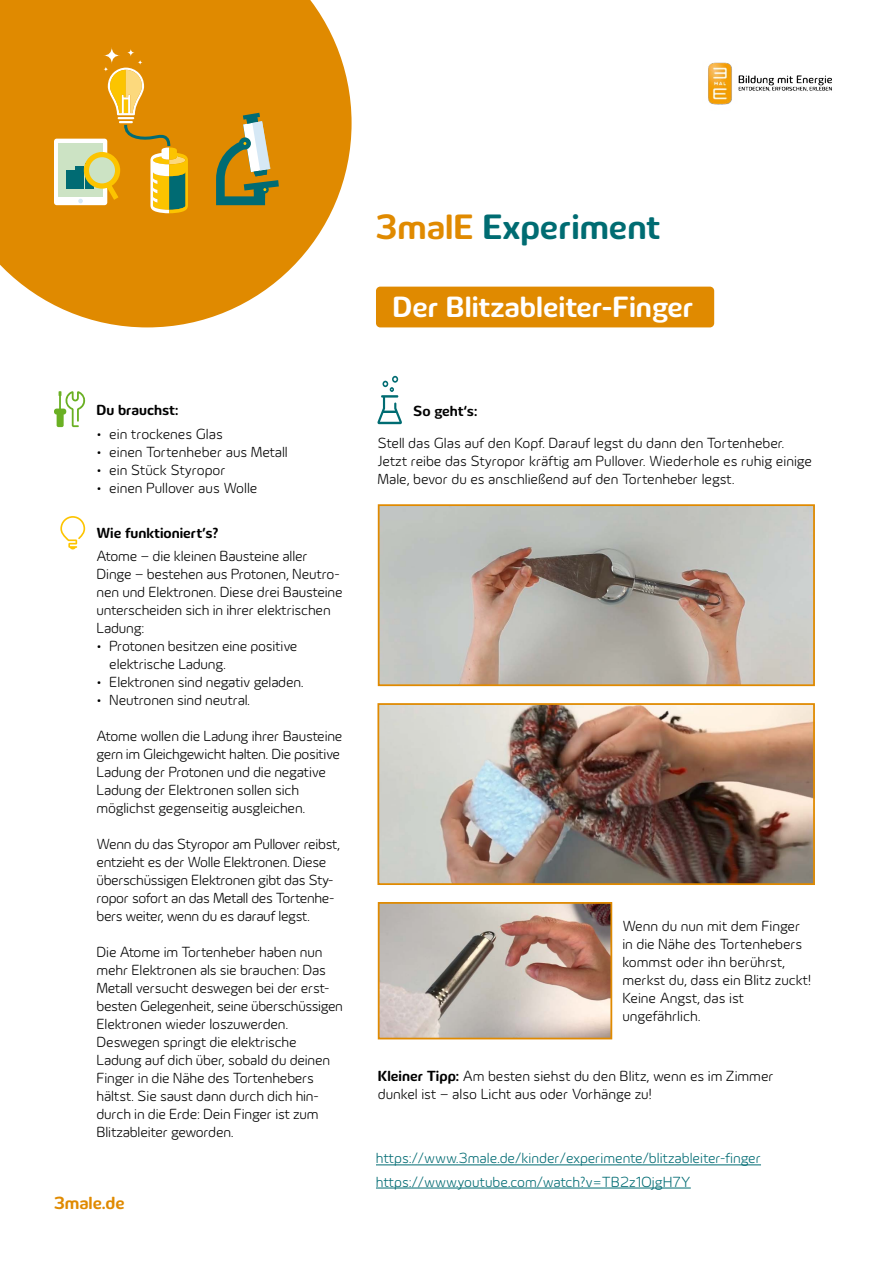
<style>
.page{position:relative;width:893px;height:1263px;background:#fff}
.page>*{position:absolute;margin:0;border:0;box-sizing:border-box;transform-origin:0 0}
.t1{font:700 36px "Innogy";color:#006c72}
.t2{font:700 30px "Innogy";color:#fff}
.t3{font:700 18px "Innogy";color:#e08a00}
.t4{font:300 15px/18px "Innogy";letter-spacing:-.01em;color:#000}
.t5{font:300 15px/23.1px "Innogy";color:#006b73}
.t6{font:700 15px "Innogy";color:#000}
.s1{color:#e08a00}
.s2{font-weight:700}
</style>
<div class="page">
<svg style="left:0;top:0;width:352px;height:327px;background:#e49a24"></svg>
<img style="left:708px;top:62px;width:124px;height:43px">
<svg style="left:216px;top:113px;width:63px;height:92px;background:#a59245"></svg>
<div style="left:54px;top:139px;width:53px;height:66px;background:#fff;border-radius:3px"></div>
<div style="left:58px;top:143px;width:45px;height:54px;background:#cce3c4"></div>
<svg style="left:78px;top:199px;width:5px;height:4px"></svg>
<div style="left:66px;top:170px;width:8px;height:19px;background:#006b73"></div>
<div style="left:76px;top:167px;width:8px;height:22px;background:#006b73"></div>
<div style="left:85px;top:163px;width:9px;height:26px;background:#006b73"></div>
<div style="left:84px;top:152px;width:36px;height:37px;background:#fcc400;border-radius:50%"></div>
<div style="left:89px;top:157px;width:26px;height:26px;background:#cce3c4;border-radius:50%"></div>
<svg style="left:103px;top:47px;width:17px;height:17px"></svg>
<svg style="left:127px;top:49px;width:8px;height:8px"></svg>
<svg style="left:103px;top:60px;width:85px;height:153px;background:#db9f23"></svg>
<svg style="left:54px;top:391px;width:32px;height:36px"></svg>
<svg style="left:377px;top:376px;width:25px;height:48px"></svg>
<svg style="left:60px;top:516px;width:25px;height:34px"></svg>
<img style="left:381px;top:507px;width:431px;height:176px">
<div style="left:378px;top:504px;width:437px;height:182px;border:2px solid #e08a00"></div>
<img style="left:380px;top:706px;width:432px;height:176px">
<div style="left:377px;top:703px;width:438px;height:182px;border:2px solid #e08a00"></div>
<img style="left:381px;top:905px;width:228px;height:131px">
<div style="left:378px;top:902px;width:234px;height:137px;border:2px solid #e08a00"></div>
<div style="left:376px;top:287px;width:338px;height:40px;background:#e08a00;border-radius:4px"></div>
<hr style="left:376px;top:1164px;width:385px;height:1px;background:#006b73">
<hr style="left:376px;top:1187px;width:315px;height:1px;background:#006b73">
<h1 class="t1" style="left:376px;top:206px;width:286px"><span class="s1">3malE</span> Experiment</h1>
<h2 class="t2" style="left:393px;top:290px;width:303px">Der Blitzableiter-Finger</h2>
<p class="t6" style="left:97px;top:401px;width:83px">Du brauchst:</p>
<p class="t6" style="left:413px;top:402px;width:66px">So geht‘s:</p>
<p class="t4" style="left:97px;top:425px;width:128px">• ein trockenes Glas</p>
<p class="t4" style="left:97px;top:443px;width:193px">• einen Tortenheber aus Metall</p>
<p class="t4" style="left:97px;top:461px;width:131px">• ein Stück Styropor</p>
<p class="t4" style="left:97px;top:479px;width:162px">• einen Pullover aus Wolle</p>
<p class="t6" style="left:97px;top:525px;width:123px">Wie funktioniert’s?</p>
<p class="t4" style="left:97px;top:547px;width:248px">Atome – die kleinen Bausteine aller Dinge – bestehen aus Protonen, Neutro&shy;nen und Elektronen. Diese drei Bausteine unterscheiden sich in ihrer elektrischen Ladung:</p>
<p class="t4" style="left:109px;top:637px;width:190px;text-indent:-13px">• Protonen besitzen eine positive elektrische Ladung.</p>
<p class="t4" style="left:97px;top:673px;width:209px">• Elektronen sind negativ geladen.</p>
<p class="t4" style="left:97px;top:691px;width:155px">• Neutronen sind neutral.</p>
<p class="t4" style="left:97px;top:727px;width:247px">Atome wollen die Ladung ihrer Bausteine gern im Gleichgewicht halten. Die positive Ladung der Protonen und die negative Ladung der Elektronen sollen sich möglichst gegenseitig ausgleichen.</p>
<p class="t4" style="left:97px;top:835px;width:245px">Wenn du das Styropor am Pullover reibst, entzieht es der Wolle Elektronen. Diese überschüssigen Elektronen gibt das Sty&shy;ropor sofort an das Metall des Tortenhe&shy;bers weiter, wenn du es darauf legst.</p>
<p class="t4" style="left:97px;top:943px;width:248px">Die Atome im Tortenheber haben nun mehr Elektronen als sie brauchen: Das Metall versucht deswegen bei der erst&shy;besten Gelegenheit, seine überschüssigen Elektronen wieder loszuwerden.<br>Deswegen springt die elektrische Ladung auf dich über, sobald du deinen Finger in die Nähe des Tortenhebers hältst. Sie saust dann durch dich hin&shy;durch in die Erde: Dein Finger ist zum Blitzableiter geworden.</p>
<p class="t3" style="left:54px;top:1192px;width:72px">3male.de</p>
<p class="t4" style="left:377px;top:434px;width:436px">Stell das Glas auf den Kopf. Darauf legst du dann den Tortenheber.<br>Jetzt reibe das Styropor kräftig am Pullover. Wiederhole es ruhig einige<br>Male, bevor du es anschließend auf den Tortenheber legst.</p>
<p class="t4" style="left:622px;top:917px;width:190px">Wenn du nun mit dem Finger in die Nähe des Tortenhebers kommst oder ihn berührst, merkst du, dass ein Blitz zuckt!<br>Keine Angst, das ist ungefährlich.</p>
<p class="t4" style="left:378px;top:1067px;width:398px"><span class="s2">Kleiner Tipp:</span> Am besten siehst du den Blitz, wenn es im Zimmer dunkel ist – also Licht aus oder Vorhänge zu!</p>
<p class="t5" style="left:376px;top:1147px;width:387px">https://www.3male.de/kinder/experimente/blitzableiter-finger https://www.youtube.com/watch?v=TB2z1OjgH7Y</p>
</div>
